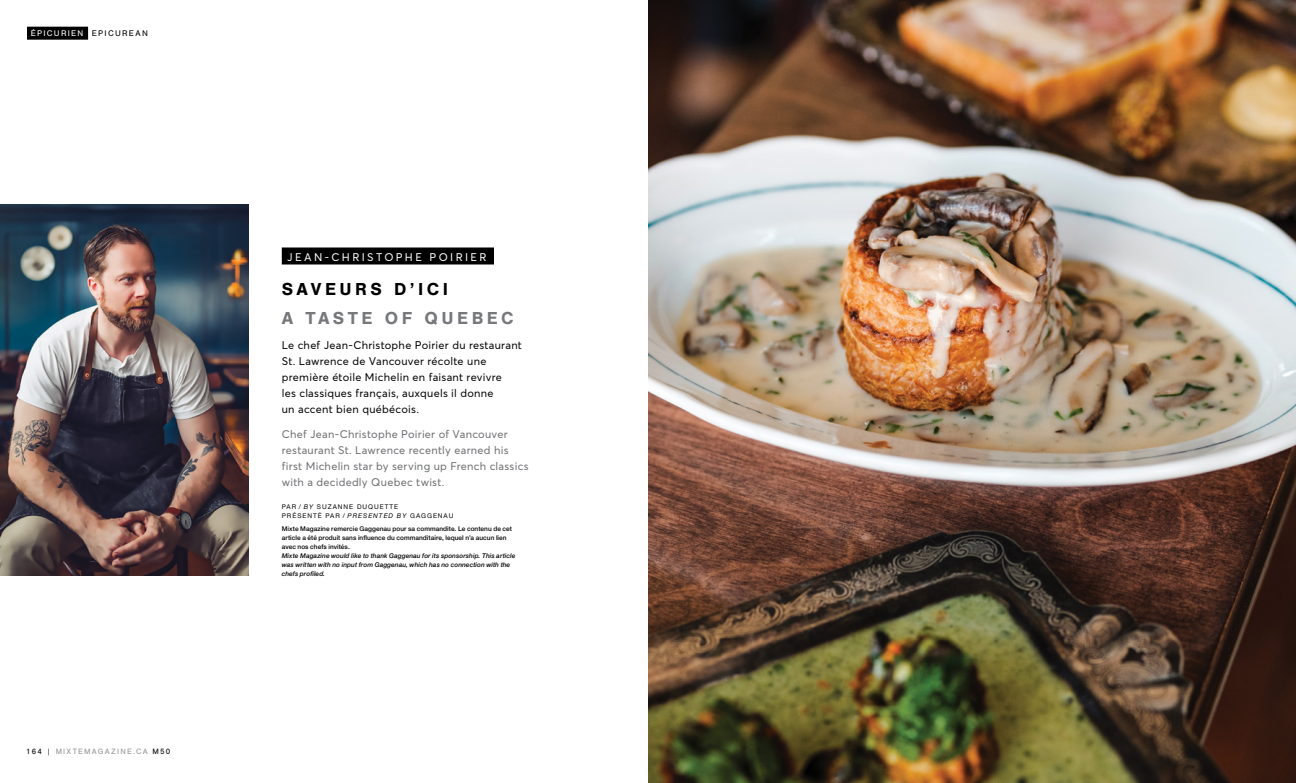
<style>
.page{position:relative;width:1296px;height:783px;background:#fff}
.page>*{position:absolute;margin:0;border:0;box-sizing:border-box;transform-origin:0 0}
.t1{font:700 18px "Nimbus San";letter-spacing:.19em;color:#77787b}
.t2{font:700 18px "Nimbus San";letter-spacing:.195em;color:#000}
.t3{font:11px/16px "Averta";letter-spacing:.02em;color:#000}
.t4{font:11px/16px "Averta";letter-spacing:.02em;color:#6d6e71}
.t5{font:11px "Averta";letter-spacing:.215em;color:#fff}
.t6{font:8.5px "Nimbus San";letter-spacing:.15em;color:#fff}
.t7{font:8px "Nimbus San";letter-spacing:.15em;color:#939598}
.t8{font:500 6.5px/9px "Helvetica Neue LT Std";letter-spacing:.01em;color:#000}
.t9{font:italic 500 6.5px/9px "Helvetica Neue LT Std";letter-spacing:.01em;color:#000}
.t10{font:6.5px/9px "Helvetica Neue LT Std";letter-spacing:.15em;color:#000}
.s1{color:#000}
.s2{font-weight:300;color:#000}
.s3{font-style:italic}
</style>
<div class="page">
<div style="left:282px;top:248px;width:212px;height:17px;background:#000"></div>
<img style="left:0;top:205px;width:249px;height:371px">
<img style="left:648px;top:0;width:648px;height:783px">
<div style="left:27px;top:27px;width:61px;height:13px;background:#000"></div>
<p class="t6" style="left:31px;top:29px;width:118px">ÉPICURIEN <span class="s1">EPICUREAN</span></p>
<p class="t7" style="left:26px;top:747px;width:145px"><span class="s1">164</span> <span class="s2">|</span> MIXTEMAGAZINE.CA <span class="s1">M50</span></p>
<p class="t5" style="left:287px;top:250px;width:201px">JEAN-CHRISTOPHE POIRIER</p>
<h1 class="t2" style="left:282px;top:278px;width:168px">SAVEURS D’ICI</h1>
<h1 class="t1" style="left:282px;top:308px;width:233px">A TASTE OF QUEBEC</h1>
<p class="t3" style="left:282px;top:337px;width:242px">Le chef Jean-Christophe Poirier du restaurant St. Lawrence de Vancouver récolte une première étoile Michelin en faisant revivre<br>les classiques français, auxquels il donne<br>un accent bien québécois.</p>
<p class="t4" style="left:282px;top:426px;width:248px">Chef Jean-Christophe Poirier of Vancouver restaurant St. Lawrence recently earned his first Michelin star by serving up French classics with a decidedly Quebec twist.</p>
<p class="t10" style="left:282px;top:502px;width:173px">PAR / <span class="s3">BY</span> SUZANNE DUQUETTE<br>PRÉSENTÉ PAR / <span class="s3">PRESENTED BY</span> GAGGENAU</p>
<p class="t8" style="left:282px;top:524px;width:232px">Mixte Magazine remercie Gaggenau pour sa commandite. Le contenu de cet article a été produit sans influence du commanditaire, lequel n’a aucun lien avec nos chefs invités.</p>
<p class="t9" style="left:282px;top:551px;width:235px">Mixte Magazine would like to thank Gaggenau for its sponsorship. This article was written with no input from Gaggenau, which has no connection with the chefs profiled.</p>
</div>
